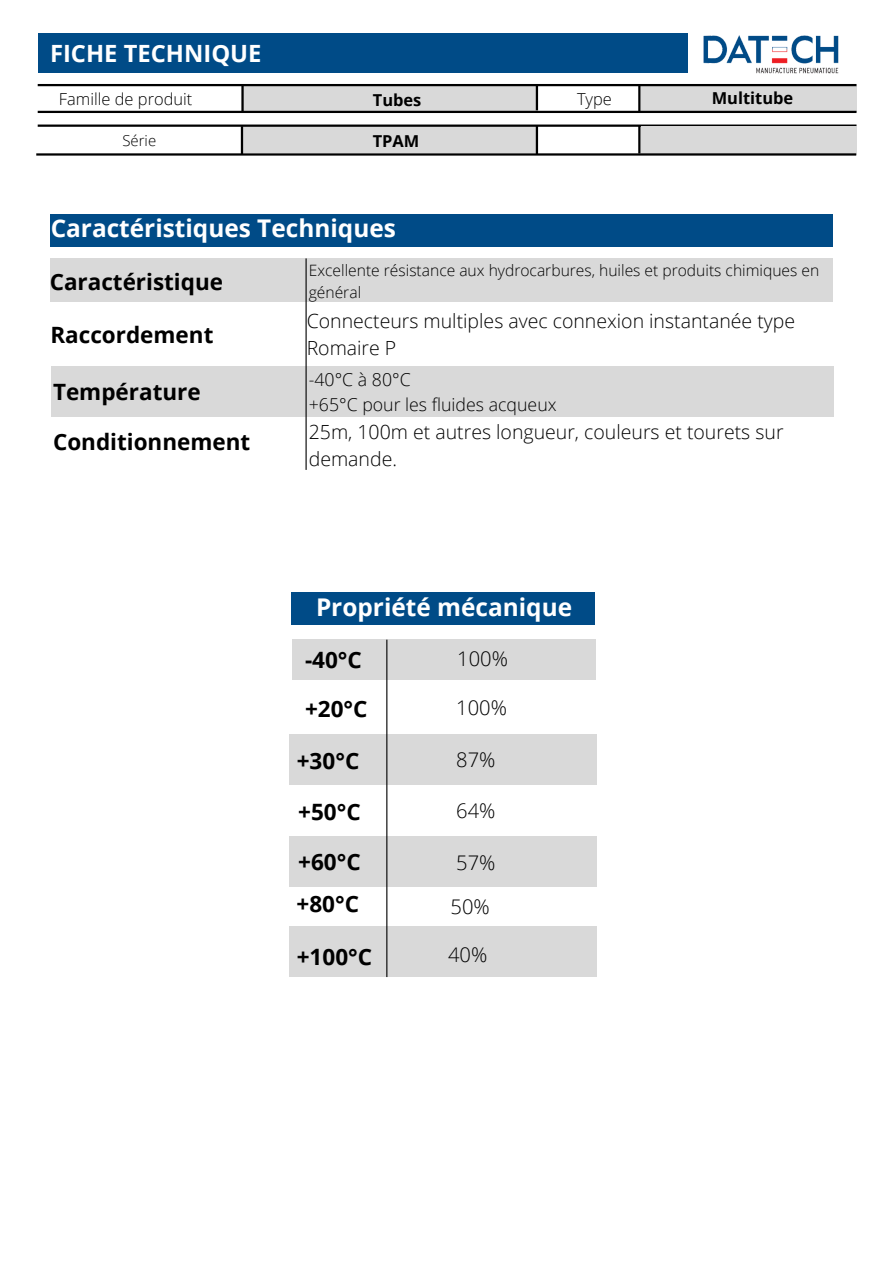
<style>
.page{position:relative;width:893px;height:1264px;background:#fff}
.page>*{position:absolute;margin:0;border:0;box-sizing:border-box;transform-origin:0 0}
.t1{font:700 24.45px "Open Sans";color:#fff}
.t2{font:700 23.7px "Open Sans";color:#fff}
.t3{font:700 22.5px "Open Sans";color:#000}
.t4{font:300 20.1px "Open Sans";color:#000}
.t5{font:300 19.5px/27px "Open Sans";color:#000}
.t6{font:300 17.7px/24.6px "Open Sans";color:#000}
.t7{font:300 16.5px "Open Sans";color:#000}
.t8{font:700 16.5px "Open Sans";color:#000}
.t9{font:300 15.6px/21.6px "Open Sans";color:#000}
.t10{font:300 15px "Open Sans";color:#000}
</style>
<div class="page">
<div style="left:38px;top:33px;width:649px;height:40px;background:#004b87"></div>
<img style="left:703px;top:35px;width:136px;height:39px">
<div style="left:243px;top:86px;width:292px;height:24px;background:#d9d9d9"></div>
<div style="left:640px;top:86px;width:216px;height:25px;background:#d9d9d9"></div>
<hr style="left:38px;top:84px;width:818px;height:2px;background:#000">
<hr style="left:38px;top:111px;width:818px;height:2px;background:#000">
<div style="left:242px;top:126px;width:294px;height:27px;background:#d9d9d9"></div>
<hr style="left:38px;top:124px;width:818px;height:3px;background:#000">
<hr style="left:241px;top:85px;width:3px;height:28px;background:#000">
<hr style="left:241px;top:126px;width:2px;height:28px;background:#000">
<hr style="left:535px;top:125px;width:3px;height:30px;background:#000">
<hr style="left:535px;top:85px;width:3px;height:25px;background:#000">
<hr style="left:638px;top:86px;width:2px;height:27px;background:#000">
<hr style="left:638px;top:125px;width:2px;height:28px;background:#000">
<div style="left:50px;top:214px;width:782px;height:32px;background:#004b87"></div>
<div style="left:50px;top:258px;width:782px;height:44px;background:#d9d9d9"></div>
<div style="left:51px;top:366px;width:782px;height:50px;background:#d9d9d9"></div>
<hr style="left:305px;top:258px;width:1px;height:212px;background:#000">
<div style="left:640px;top:127px;width:216px;height:28px;background:#d9d9d9"></div>
<hr style="left:36px;top:153px;width:820px;height:3px;background:#000">
<div style="left:292px;top:639px;width:304px;height:41px;background:#d9d9d9"></div>
<div style="left:289px;top:734px;width:307px;height:50px;background:#d9d9d9"></div>
<div style="left:289px;top:835px;width:307px;height:51px;background:#d9d9d9"></div>
<div style="left:289px;top:926px;width:307px;height:51px;background:#d9d9d9"></div>
<hr style="left:386px;top:639px;width:1px;height:338px;background:#000">
<div style="left:291px;top:592px;width:304px;height:33px;background:#004b87"></div>
<p class="t2" style="left:50px;top:36px;width:213px">FICHE TECHNIQUE</p>
<p class="t7" style="left:59px;top:87px;width:135px">Famille de produit</p>
<p class="t7" style="left:577px;top:87px;width:36px">Type</p>
<p class="t10" style="left:122px;top:130px;width:35px">Série</p>
<p class="t8" style="left:373px;top:88px;width:50px">Tubes</p>
<p class="t8" style="left:711px;top:87px;width:83px">Multitube</p>
<p class="t8" style="left:373px;top:129px;width:48px">TPAM</p>
<p class="t1" style="left:51px;top:211px;width:347px">Caractéristiques Techniques</p>
<p class="t3" style="left:50px;top:266px;width:175px">Caractéristique</p>
<p class="t3" style="left:50px;top:319px;width:164px">Raccordement</p>
<p class="t3" style="left:53px;top:375px;width:149px">Température</p>
<p class="t9" style="left:309px;top:259px;width:512px">Excellente résistance aux hydrocarbures, huiles et produits chimiques en général</p>
<p class="t5" style="left:306px;top:307px;width:490px">Connecteurs multiples avec connexion instantanée type<br>Romaire P</p>
<p class="t6" style="left:309px;top:367px;width:249px">-40°C à 80°C<br>+65°C pour les fluides acqueux</p>
<p class="t3" style="left:53px;top:426px;width:199px">Conditionnement</p>
<p class="t5" style="left:309px;top:418px;width:476px">25m, 100m et autres longueur, couleurs et tourets sur demande.</p>
<p class="t1" style="left:316px;top:589px;width:258px">Propriété mécanique</p>
<p class="t3" style="left:305px;top:643px;width:58px">-40°C</p>
<p class="t4" style="left:457px;top:644px;width:52px">100%</p>
<p class="t3" style="left:305px;top:693px;width:64px">+20°C</p>
<p class="t3" style="left:297px;top:745px;width:64px">+30°C</p>
<p class="t3" style="left:298px;top:795px;width:64px">+50°C</p>
<p class="t3" style="left:298px;top:846px;width:64px">+60°C</p>
<p class="t3" style="left:296px;top:888px;width:64px">+80°C</p>
<p class="t3" style="left:297px;top:941px;width:77px">+100°C</p>
<p class="t4" style="left:456px;top:693px;width:52px">100%</p>
<p class="t4" style="left:456px;top:745px;width:41px">87%</p>
<p class="t4" style="left:456px;top:797px;width:41px">64%</p>
<p class="t4" style="left:456px;top:848px;width:41px">57%</p>
<p class="t4" style="left:450px;top:892px;width:41px">50%</p>
<p class="t4" style="left:448px;top:940px;width:41px">40%</p>
</div>
